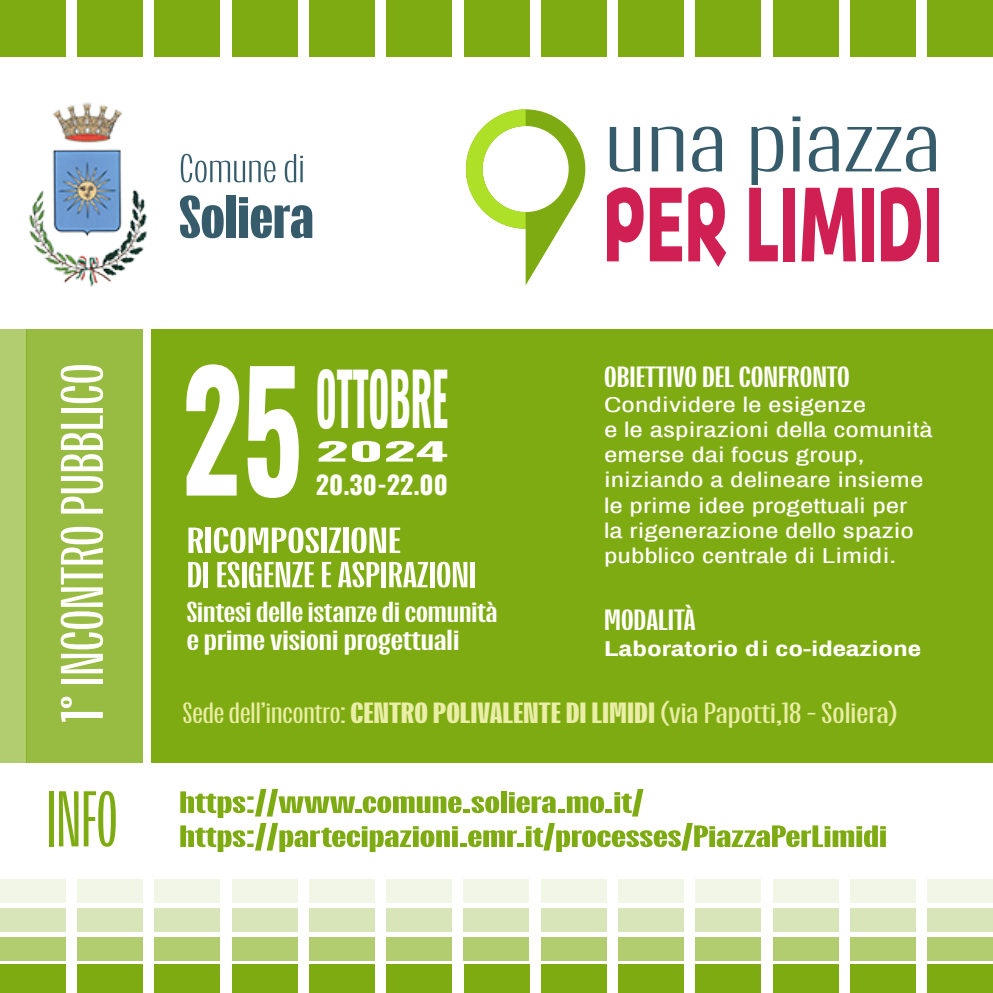
<style>
.page{position:relative;width:993px;height:993px;background:#fff}
.page>*{position:absolute;margin:0;border:0;box-sizing:border-box;transform-origin:0 0}
.t1{font:115.67px "Braah One";color:#d01f53;scale:.6 1}
.t2{font:300 77.17px "New Title";color:#365c6c;scale:2.13 1}
.t3{font:72.45px "New Title";color:#7fab12;scale:1.13 1}
.t4{font:700 71.92px "Oswald";color:#fff;scale:.5 1}
.t5{font:700 55.65px "New Title";color:#365c6c;scale:1.6 1}
.t6{font:55.12px "New Title";color:#fff;scale:1.49 1}
.t7{font:300 37.1px "New Title";color:#365c6c;scale:1.6 1}
.t8{font:500 33.43px/34.3px "New Title";color:#fff;scale:1.96 1}
.t9{font:700 28.35px/33.9px "New Title";color:#7fab12;scale:2 1}
.t10{font:26.95px "New Title";color:#eaeea6;scale:1.59 1}
.t11{font:500 26.95px "New Title";color:#fff;scale:1.75 1}
.t12{font:500 26.6px/28.5px "New Title";color:#fff;scale:1.71 1}
.t13{font:700 25.2px/33.6px "Oswald";color:#fff;scale:2.52 1}
.t14{font:21px/25.2px "Archivo Narrow";color:#fff;scale:1.4 1}
.t15{font:700 21px "Archivo Narrow";color:#fff;scale:1.4 1}
.s1{font-weight:500}
.s2{font-size:159.6px}
.s3{font-weight:700}
</style>
<div class="page">
<div style="left:152px;top:329px;width:840px;height:433px;background:#7fab12"></div>
<div style="left:27px;top:329px;width:115px;height:433px;background:#98bb41"></div>
<svg style="left:466px;top:109px;width:119px;height:176px"></svg>
<img style="left:29px;top:102px;width:119px;height:185px">
<div style="left:0;top:0;width:65px;height:56px;background:#7fab12"></div>
<div style="left:77px;top:0;width:65px;height:56px;background:#7fab12"></div>
<div style="left:154px;top:0;width:66px;height:56px;background:#7fab12"></div>
<div style="left:232px;top:0;width:65px;height:56px;background:#7fab12"></div>
<div style="left:309px;top:0;width:65px;height:56px;background:#7fab12"></div>
<div style="left:386px;top:0;width:65px;height:56px;background:#7fab12"></div>
<div style="left:463px;top:0;width:66px;height:56px;background:#7fab12"></div>
<div style="left:541px;top:0;width:65px;height:56px;background:#7fab12"></div>
<div style="left:618px;top:0;width:65px;height:56px;background:#7fab12"></div>
<div style="left:695px;top:0;width:65px;height:56px;background:#7fab12"></div>
<div style="left:772px;top:0;width:66px;height:56px;background:#7fab12"></div>
<div style="left:850px;top:0;width:65px;height:56px;background:#7fab12"></div>
<div style="left:927px;top:0;width:65px;height:56px;background:#7fab12"></div>
<div style="left:0;top:963px;width:65px;height:29px;background:#7fab12"></div>
<div style="left:0;top:936px;width:65px;height:24px;background:#b2cc70"></div>
<div style="left:0;top:908px;width:65px;height:24px;background:#d8e5b8"></div>
<div style="left:77px;top:963px;width:65px;height:29px;background:#7fab12"></div>
<div style="left:77px;top:936px;width:65px;height:24px;background:#b2cc70"></div>
<div style="left:77px;top:908px;width:65px;height:24px;background:#d8e5b8"></div>
<div style="left:154px;top:963px;width:66px;height:29px;background:#7fab12"></div>
<div style="left:154px;top:936px;width:66px;height:24px;background:#b2cc70"></div>
<div style="left:154px;top:908px;width:66px;height:24px;background:#d8e5b8"></div>
<div style="left:232px;top:963px;width:65px;height:29px;background:#7fab12"></div>
<div style="left:232px;top:936px;width:65px;height:24px;background:#b2cc70"></div>
<div style="left:232px;top:908px;width:65px;height:24px;background:#d8e5b8"></div>
<div style="left:309px;top:963px;width:65px;height:29px;background:#7fab12"></div>
<div style="left:309px;top:936px;width:65px;height:24px;background:#b2cc70"></div>
<div style="left:309px;top:908px;width:65px;height:24px;background:#d8e5b8"></div>
<div style="left:386px;top:963px;width:65px;height:29px;background:#7fab12"></div>
<div style="left:386px;top:936px;width:65px;height:24px;background:#b2cc70"></div>
<div style="left:386px;top:908px;width:65px;height:24px;background:#d8e5b8"></div>
<div style="left:463px;top:963px;width:66px;height:29px;background:#7fab12"></div>
<div style="left:463px;top:936px;width:66px;height:24px;background:#b2cc70"></div>
<div style="left:463px;top:908px;width:66px;height:24px;background:#d8e5b8"></div>
<div style="left:541px;top:963px;width:65px;height:29px;background:#7fab12"></div>
<div style="left:541px;top:936px;width:65px;height:24px;background:#b2cc70"></div>
<div style="left:541px;top:908px;width:65px;height:24px;background:#d8e5b8"></div>
<div style="left:618px;top:963px;width:65px;height:29px;background:#7fab12"></div>
<div style="left:618px;top:936px;width:65px;height:24px;background:#b2cc70"></div>
<div style="left:618px;top:908px;width:65px;height:24px;background:#d8e5b8"></div>
<div style="left:695px;top:963px;width:65px;height:29px;background:#7fab12"></div>
<div style="left:695px;top:936px;width:65px;height:24px;background:#b2cc70"></div>
<div style="left:695px;top:908px;width:65px;height:24px;background:#d8e5b8"></div>
<div style="left:772px;top:963px;width:66px;height:29px;background:#7fab12"></div>
<div style="left:772px;top:936px;width:66px;height:24px;background:#b2cc70"></div>
<div style="left:772px;top:908px;width:66px;height:24px;background:#d8e5b8"></div>
<div style="left:850px;top:963px;width:65px;height:29px;background:#7fab12"></div>
<div style="left:850px;top:936px;width:65px;height:24px;background:#b2cc70"></div>
<div style="left:850px;top:908px;width:65px;height:24px;background:#d8e5b8"></div>
<div style="left:927px;top:963px;width:65px;height:29px;background:#7fab12"></div>
<div style="left:927px;top:936px;width:65px;height:24px;background:#b2cc70"></div>
<div style="left:927px;top:908px;width:65px;height:24px;background:#d8e5b8"></div>
<div style="left:0;top:878px;width:65px;height:24px;background:#f2f6e7"></div>
<div style="left:77px;top:878px;width:65px;height:24px;background:#f2f6e7"></div>
<div style="left:154px;top:878px;width:66px;height:24px;background:#f2f6e7"></div>
<div style="left:232px;top:878px;width:65px;height:24px;background:#f2f6e7"></div>
<div style="left:309px;top:878px;width:65px;height:24px;background:#f2f6e7"></div>
<div style="left:386px;top:878px;width:65px;height:24px;background:#f2f6e7"></div>
<div style="left:463px;top:878px;width:66px;height:24px;background:#f2f6e7"></div>
<div style="left:541px;top:878px;width:65px;height:24px;background:#f2f6e7"></div>
<div style="left:618px;top:878px;width:65px;height:24px;background:#f2f6e7"></div>
<div style="left:695px;top:878px;width:65px;height:24px;background:#f2f6e7"></div>
<div style="left:772px;top:878px;width:66px;height:24px;background:#f2f6e7"></div>
<div style="left:850px;top:878px;width:65px;height:24px;background:#f2f6e7"></div>
<div style="left:927px;top:878px;width:65px;height:24px;background:#f2f6e7"></div>
<div style="left:0;top:329px;width:27px;height:433px;background:#b2cc70"></div>
<h3 class="t6" style="left:51px;top:721px;width:242px;rotate:-90deg"><span class="s1">1°</span> INCONTRO PUBBLICO</h3>
<h3 class="t3" style="left:46px;top:777px;width:65px">INFO</h3>
<h3 class="t7" style="left:179px;top:147px;width:80px">Comune di</h3>
<h3 class="t5" style="left:179px;top:185px;width:86px">Soliera</h3>
<h3 class="t4" style="left:182px;top:361px;width:534px"><span class="s2">25</span> OTTOBRE</h3>
<p class="t13" style="left:316px;top:436px;width:54px">2024<br>20.30-22.00</p>
<h3 class="t8" style="left:187px;top:523px;width:149px">RICOMPOSIZIONE<br>DI ESIGENZE E ASPIRAZIONI</h3>
<p class="t12" style="left:187px;top:597px;width:183px">Sintesi delle istanze di comunità e prime visioni progettuali</p>
<h2 class="t2" style="left:604px;top:98px;width:160px">una piazza</h2>
<h1 class="t1" style="left:603px;top:154px;width:566px">PER LIMIDI</h1>
<p class="t11" style="left:604px;top:361px;width:142px">OBIETTIVO DEL CONFRONTO</p>
<p class="t14" style="left:604px;top:391px;width:236px">Condividere le esigenze<br>e le aspirazioni della comunità emerse dai focus group, iniziando a delineare insieme le prime idee progettuali per<br>la rigenerazione dello spazio pubblico centrale di Limidi.</p>
<p class="t11" style="left:604px;top:604px;width:54px">MODALITÀ</p>
<p class="t15" style="left:604px;top:633px;width:228px">Laboratorio di co-ideazione</p>
<p class="t10" style="left:183px;top:696px;width:451px">Sede dell’incontro: <span class="s3">CENTRO POLIVALENTE DI LIMIDI</span> (via Papotti,18 - Soliera)</p>
<h3 class="t9" style="left:179px;top:785px;width:355px">https://www.comune.soliera.mo.it/ https://partecipazioni.emr.it/processes/PiazzaPerLimidi</h3>
</div>
